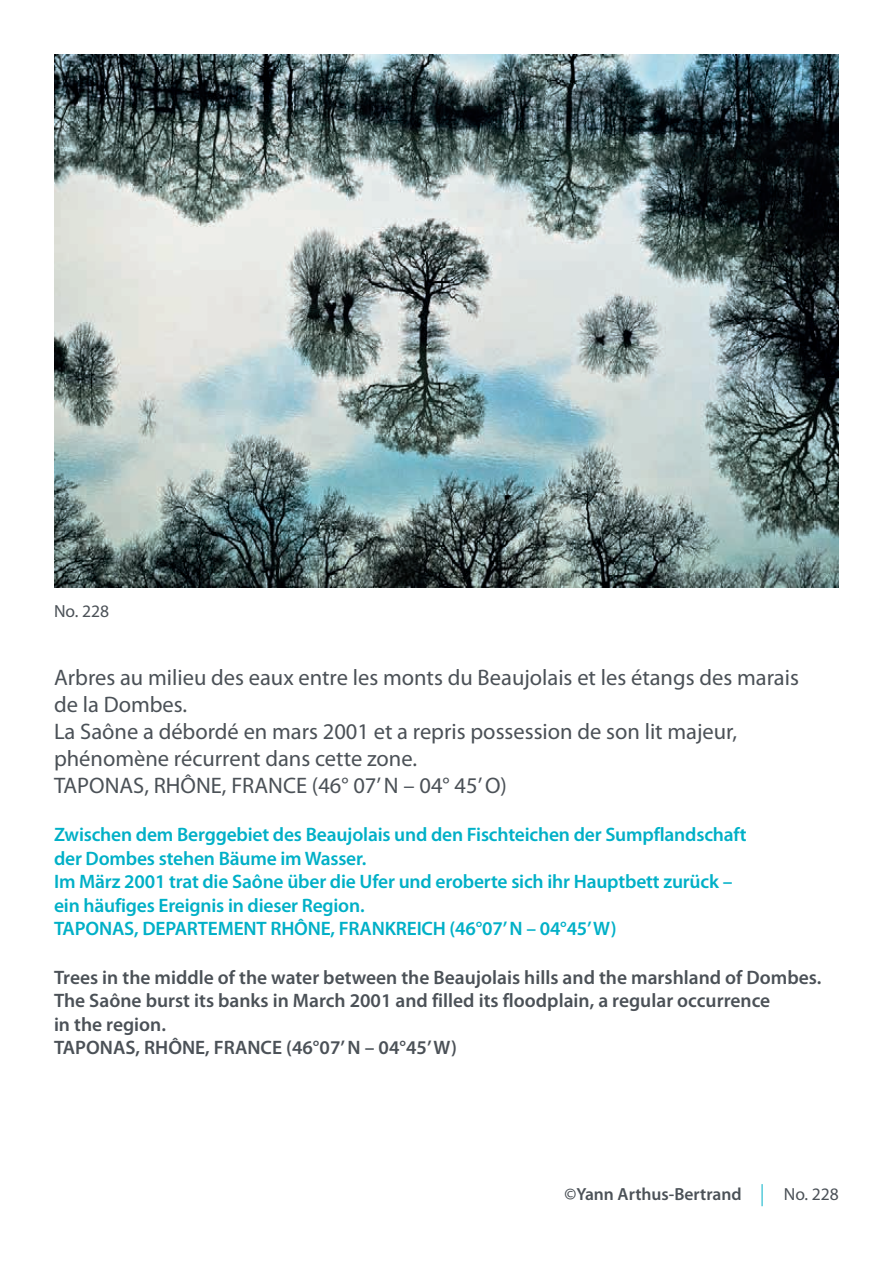
<style>
.page{position:relative;width:893px;height:1263px;background:#fff}
.page>*{position:absolute;margin:0;border:0;box-sizing:border-box;transform-origin:0 0}
.t1{font:22.5px/27px "Myriad Pro";color:#4b5157}
.t2{font:600 19.5px/23.4px "Myriad Pro";letter-spacing:-.01em;color:#00b0c7}
.t3{font:600 19.5px/23.4px "Myriad Pro";color:#4b5157}
.t4{font:600 17.55px "Myriad Pro";color:#4b5157}
.t5{font:17.55px "Myriad Pro";color:#4b5157}
</style>
<div class="page">
<svg style="left:762px;top:1184px;width:1px;height:22px"></svg>
<img style="left:54px;top:54px;width:785px;height:533px">
<p class="t5" style="left:54px;top:601px;width:57px">No. 228</p>
<p class="t1" style="left:54px;top:664px;width:746px">Arbres au milieu des eaux entre les monts du Beaujolais et les étangs des marais de la Dombes.<br>La Saône a débordé en mars 2001 et a repris possession de son lit majeur, phénomène récurrent dans cette zone.<br>TAPONAS, RHÔNE, FRANCE (46° 07’ N – 04° 45’ O)</p>
<p class="t2" style="left:54px;top:823px;width:694px">Zwischen dem Berggebiet des Beaujolais und den Fischteichen der Sumpflandschaft der Dombes stehen Bäume im Wasser.<br>Im März 2001 trat die Saône über die Ufer und eroberte sich ihr Hauptbett zurück – ein häufiges Ereignis in dieser Region.<br>TAPONAS, DEPARTEMENT RHÔNE, FRANKREICH (46°07’ N – 04°45’ W)</p>
<p class="t3" style="left:54px;top:966px;width:769px">Trees in the middle of the water between the Beaujolais hills and the marshland of Dombes.<br>The Saône burst its banks in March 2001 and filled its floodplain, a regular occurrence<br>in the region.<br>TAPONAS, RHÔNE, FRANCE (46°07’ N – 04°45’ W)</p>
<p class="t4" style="left:564px;top:1184px;width:179px">©Yann Arthus-Bertrand</p>
<p class="t5" style="left:784px;top:1184px;width:57px">No. 228</p>
</div>
